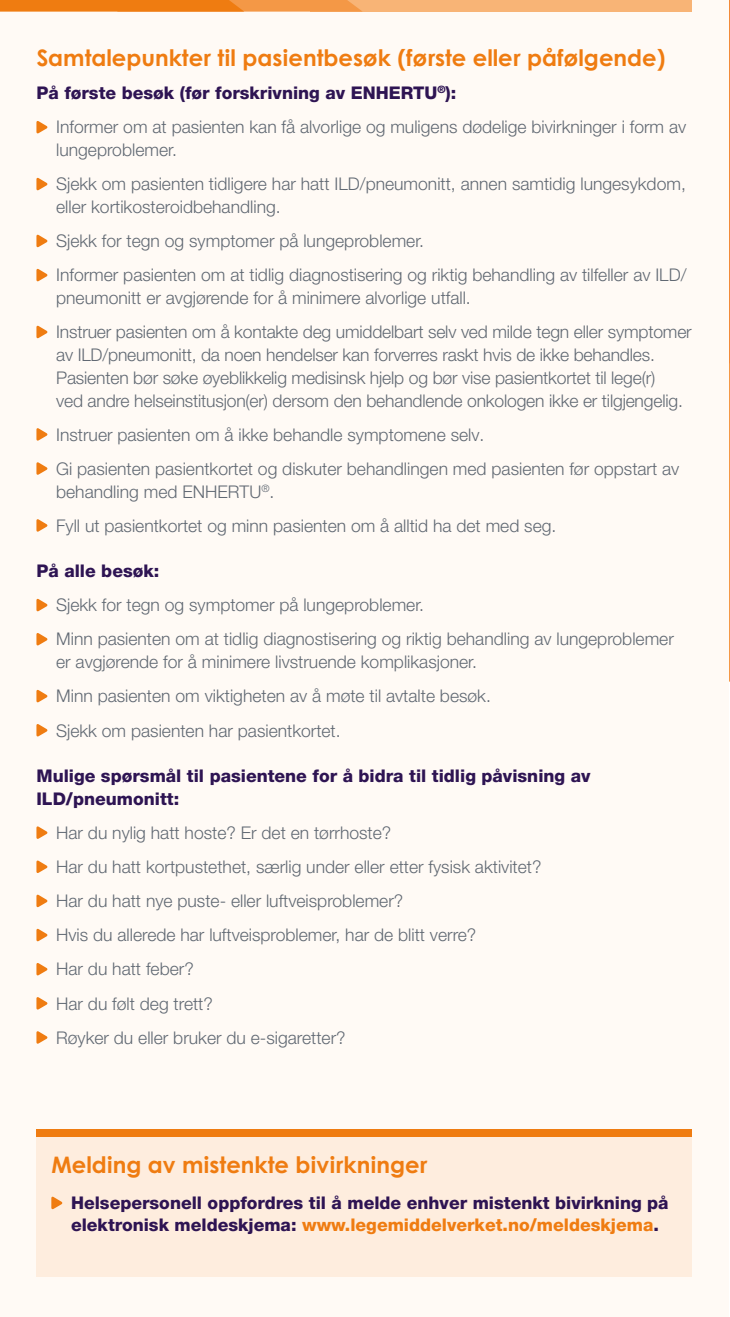
<style>
.page{position:relative;width:730px;height:1317px;background:#fff}
.page>*{position:absolute;margin:0;border:0;box-sizing:border-box;transform-origin:0 0}
.t1{font:700 22.75px "Century Gothic";color:#ef7c11}
.t2{font:300 17.5px/34.1px "Helvetica Neue LT Pro";color:#616973}
.t3{font:800 17.5px/22.8px "Helvetica Neue LT Pro";color:#2e1453}
.s1{font-weight:800;color:#2e1453}
.s2{color:#ef7c11}
</style>
<div class="page">
<div style="left:0;top:0;width:728px;height:1317px;background:#fffaf5"></div>
<div style="left:36px;top:1136px;width:655px;height:141px;background:#feedde"></div>
<div style="left:310px;top:0;width:381px;height:12px;background:#f8b476"></div>
<svg style="left:36px;top:121px;width:12px;height:13px"></svg>
<svg style="left:36px;top:177px;width:12px;height:14px"></svg>
<svg style="left:36px;top:234px;width:12px;height:14px"></svg>
<svg style="left:36px;top:268px;width:12px;height:14px"></svg>
<svg style="left:36px;top:325px;width:12px;height:14px"></svg>
<svg style="left:36px;top:428px;width:12px;height:13px"></svg>
<svg style="left:36px;top:462px;width:12px;height:13px"></svg>
<svg style="left:36px;top:519px;width:12px;height:13px"></svg>
<svg style="left:36px;top:598px;width:12px;height:14px"></svg>
<svg style="left:36px;top:633px;width:12px;height:13px"></svg>
<svg style="left:36px;top:689px;width:12px;height:14px"></svg>
<svg style="left:36px;top:724px;width:12px;height:13px"></svg>
<svg style="left:36px;top:826px;width:12px;height:13px"></svg>
<svg style="left:36px;top:860px;width:12px;height:13px"></svg>
<svg style="left:36px;top:894px;width:12px;height:13px"></svg>
<svg style="left:36px;top:928px;width:12px;height:13px"></svg>
<svg style="left:36px;top:963px;width:12px;height:13px"></svg>
<svg style="left:36px;top:997px;width:12px;height:13px"></svg>
<svg style="left:36px;top:1031px;width:12px;height:13px"></svg>
<div style="left:36px;top:1129px;width:655px;height:7px;background:#ef7c11"></div>
<svg style="left:51px;top:1196px;width:12px;height:13px"></svg>
<svg style="left:0;top:0;width:362px;height:12px;background:#f18829"></svg>
<svg style="left:729px;top:0;width:1px;height:682px"></svg>
<h1 class="t1" style="left:36px;top:42px;width:630px">Samtalepunkter til pasientbesøk (første eller påfølgende)</h1>
<p class="t2" style="left:56px;top:76px;width:631px;text-indent:-20px"><span class="s1">På første besøk (før forskrivning av ENHERTU</span><sup>®</sup><span class="s1">):<br></span>Informer om at pasienten kan få alvorlige og muligens dødelige bivirkninger i form av</p>
<p class="t2" style="left:56px;top:133px;width:631px">lungeproblemer.<br>Sjekk om pasienten tidligere har hatt ILD/pneumonitt, annen samtidig lungesykdom,</p>
<p class="t2" style="left:56px;top:189px;width:631px">eller kortikosteroidbehandling.<br>Sjekk for tegn og symptomer på lungeproblemer.<br>Informer pasienten om at tidlig diagnostisering og riktig behandling av tilfeller av ILD/</p>
<p class="t2" style="left:56px;top:280px;width:637px">pneumonitt er avgjørende for å minimere alvorlige utfall.<br>Instruer pasienten om å kontakte deg umiddelbart selv ved milde tegn eller symptomer</p>
<p class="t2" style="left:56px;top:343px;width:628px;line-height:22.8px">av ILD/pneumonitt, da noen hendelser kan forverres raskt hvis de ikke behandles.<br>Pasienten bør søke øyeblikkelig medisinsk hjelp og bør vise pasientkortet til lege(r) ved andre helseinstitusjon(er) dersom den behandlende onkologen ikke er tilgjengelig.</p>
<p class="t2" style="left:56px;top:417px;width:624px">Instruer pasienten om å ikke behandle symptomene selv.<br>Gi pasienten pasientkortet og diskuter behandlingen med pasienten før oppstart av</p>
<p class="t2" style="left:56px;top:474px;width:501px">behandling med ENHERTU<sup>®</sup>.<br>Fyll ut pasientkortet og minn pasienten om å alltid ha det med seg.</p>
<p class="t3" style="left:36px;top:559px;width:124px">På alle besøk:</p>
<p class="t2" style="left:56px;top:588px;width:619px">Sjekk for tegn og symptomer på lungeproblemer.<br>Minn pasienten om at tidlig diagnostisering og riktig behandling av lungeproblemer</p>
<p class="t2" style="left:56px;top:644px;width:436px">er avgjørende for å minimere livstruende komplikasjoner.<br>Minn pasienten om viktigheten av å møte til avtalte besøk.<br>Sjekk om pasienten har pasientkortet.</p>
<p class="t3" style="left:36px;top:764px;width:555px">Mulige spørsmål til pasientene for å bidra til tidlig påvisning av<br>ILD/pneumonitt:</p>
<p class="t2" style="left:56px;top:815px;width:486px">Har du nylig hatt hoste? Er det en tørrhoste?<br>Har du hatt kortpustethet, særlig under eller etter fysisk aktivitet?<br>Har du hatt nye puste- eller luftveisproblemer?<br>Hvis du allerede har luftveisproblemer, har de blitt verre?<br>Har du hatt feber?<br>Har du følt deg trett?<br>Røyker du eller bruker du e-sigaretter?</p>
<h1 class="t1" style="left:51px;top:1149px;width:377px">Melding av mistenkte bivirkninger</h1>
<p class="t3" style="left:71px;top:1191px;width:599px">Helsepersonell oppfordres til å melde enhver mistenkt bivirkning på elektronisk meldeskjema: <span class="s2">www.legemiddelverket.no/meldeskjema</span>.</p>
</div>
